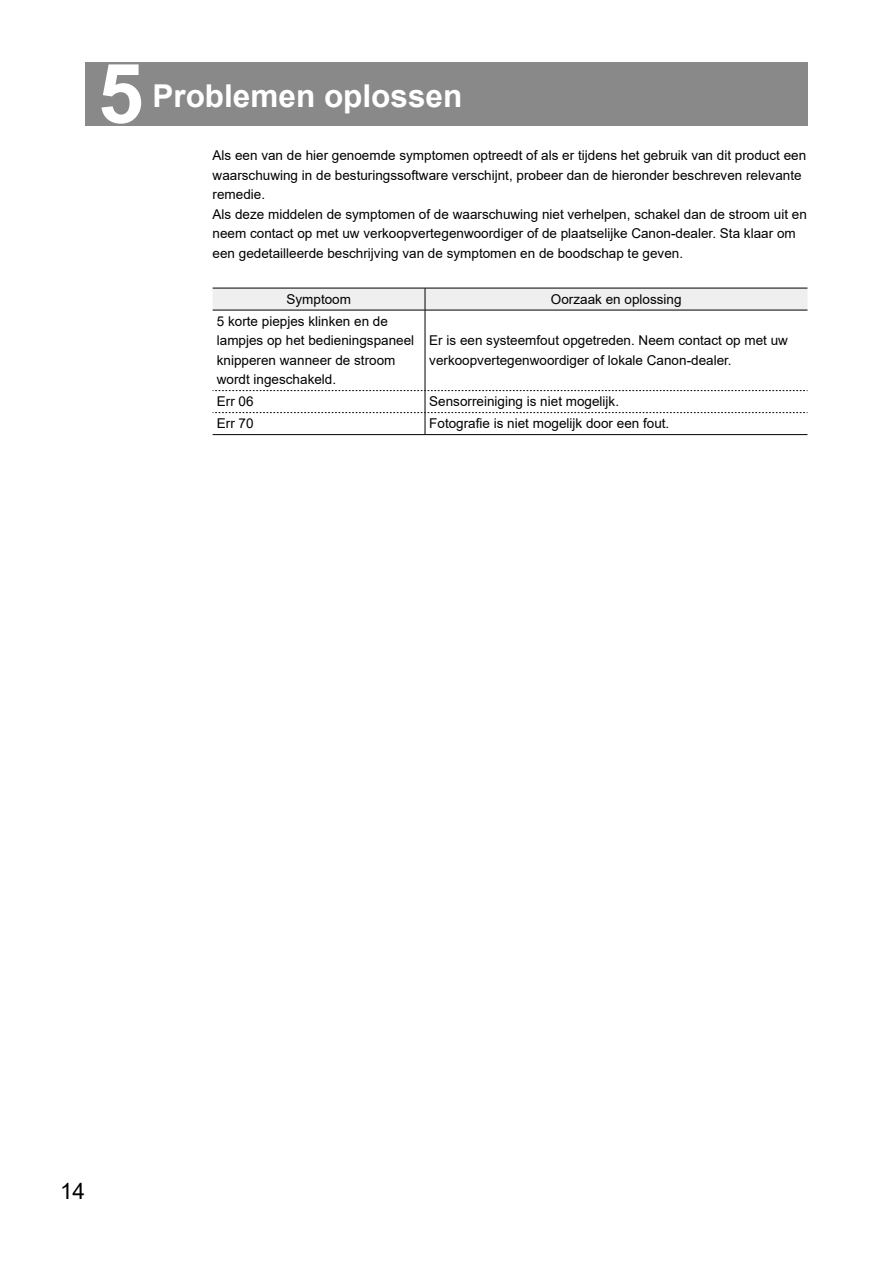
<style>
.page{position:relative;width:893px;height:1263px;background:#fff}
.page>*{position:absolute;margin:0;border:0;box-sizing:border-box;transform-origin:0 0}
.t1{font:700 82.5px "Arial";color:#fff}
.t2{font:700 31.5px "Arial";color:#fff}
.t3{font:22.5px "Arial";color:#000}
.t4{font:13.5px/19.5px "Arial";color:#000}
</style>
<div class="page">
<div style="left:85px;top:62px;width:723px;height:63px;background:#898989"></div>
<hr style="left:213px;top:310px;width:212px;height:1px;background:#000">
<hr style="left:425px;top:310px;width:382px;height:1px;background:#000">
<svg style="left:213px;top:288px;width:594px;height:22px"></svg>
<hr style="left:213px;top:434px;width:212px;height:1px;background:#000">
<hr style="left:425px;top:310px;width:1px;height:80px;background:#000">
<hr style="left:425px;top:434px;width:382px;height:1px;background:#000">
<svg style="left:213px;top:390px;width:595px;height:44px"></svg>
<h1 class="t1" style="left:98px;top:36px;width:47px">5</h1>
<h2 class="t2" style="left:152px;top:73px;width:311px">Problemen oplossen</h2>
<p class="t4" style="left:213px;top:146px;width:596px">Als een van de hier genoemde symptomen optreedt of als er tijdens het gebruik van dit product een waarschuwing in de besturingssoftware verschijnt, probeer dan de hieronder beschreven relevante remedie.<br>Als deze middelen de symptomen of de waarschuwing niet verhelpen, schakel dan de stroom uit en neem contact op met uw verkoopvertegenwoordiger of de plaatselijke Canon-dealer. Sta klaar om een gedetailleerde beschrijving van de symptomen en de boodschap te geven.</p>
<p class="t4" style="left:287px;top:289px;width:66px">Symptoom</p>
<p class="t4" style="left:551px;top:289px;width:132px">Oorzaak en oplossing</p>
<p class="t4" style="left:217px;top:311px;width:199px">5 korte piepjes klinken en de lampjes op het bedieningspaneel knipperen wanneer de stroom wordt ingeschakeld.</p>
<p class="t4" style="left:429px;top:331px;width:360px">Er is een systeemfout opgetreden. Neem contact op met uw verkoopvertegenwoordiger of lokale Canon-dealer.</p>
<p class="t4" style="left:217px;top:392px;width:38px">Err 06</p>
<p class="t4" style="left:429px;top:392px;width:191px">Sensorreiniging is niet mogelijk.</p>
<p class="t4" style="left:217px;top:414px;width:38px">Err 70</p>
<p class="t4" style="left:429px;top:414px;width:242px">Fotografie is niet mogelijk door een fout.</p>
<h3 class="t3" style="left:60px;top:1176px;width:27px">14</h3>
</div>
